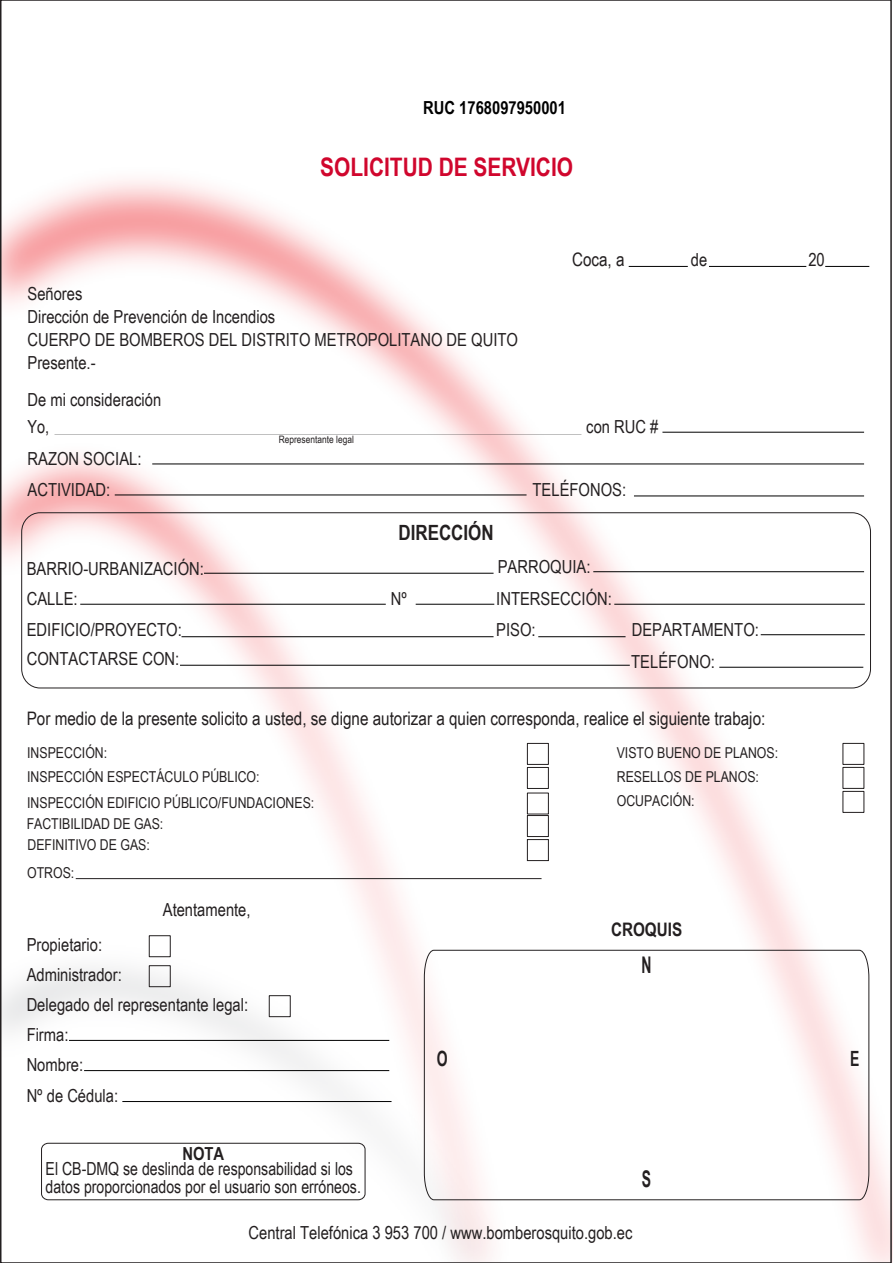
<style>
.page{position:relative;width:893px;height:1263px;background:#fff}
.page>*{position:absolute;margin:0;border:0;box-sizing:border-box;transform-origin:0 0}
.t1{font:700 25.5px "Arial Narrow";color:#d0062d}
.t2{font:700 22.95px "Arial Narrow";color:#231f20;scale:.74 1}
.t3{font:700 21px "Arial Narrow";color:#231f20}
.t4{font:700 21px "Arial Narrow";color:#231f20;scale:.81 1}
.t5{font:18.6px "Arial Narrow";color:#231f20}
.t6{font:700 18.6px "Arial Narrow";color:#231f20}
.t7{font:18px/30.2px "Arial Narrow";color:#231f20}
.t8{font:18px/18px "Arial Narrow";color:#231f20;scale:.96 1}
.t9{font:700 18px "Arial Narrow";color:#000}
.t10{font:700 18px "Arial Narrow";color:#231f20}
.t11{font:15px/24.2px "Arial Narrow";color:#231f20}
.t12{font:10.2px "Arial Narrow";color:#231f20}
</style>
<div class="page">
<img style="left:3px;top:180px;width:890px;height:1083px">
<img style="left:3px;top:422px;width:531px;height:838px">
<img style="left:3px;top:926px;width:527px;height:334px">
<svg style="left:424px;top:950px;width:445px;height:250px"></svg>
<div style="left:41px;top:1143px;width:324px;height:57px;border:1px solid #231f20;border-radius:7px"></div>
<div style="left:149px;top:935px;width:21px;height:22px;border:1px solid #231f20"></div>
<div style="left:149px;top:965px;width:21px;height:22px;border:1px solid #231f20"></div>
<div style="left:269px;top:995px;width:21px;height:22px;border:1px solid #231f20"></div>
<div style="left:21px;top:512px;width:850px;height:176px;border:1px solid #231f20;border-radius:19px"></div>
<div style="left:527px;top:839px;width:22px;height:22px;border:1px solid #231f20"></div>
<div style="left:527px;top:793px;width:22px;height:21px;border:1px solid #231f20"></div>
<div style="left:527px;top:767px;width:22px;height:22px;border:1px solid #231f20"></div>
<div style="left:527px;top:743px;width:22px;height:22px;border:1px solid #231f20"></div>
<div style="left:527px;top:815px;width:22px;height:22px;border:1px solid #231f20"></div>
<p class="t9" style="left:423px;top:94px;width:144px">RUC 1768097950001</p>
<h1 class="t1" style="left:320px;top:147px;width:254px">SOLICITUD DE SERVICIO</h1>
<p class="t7" style="left:27px;top:281px;width:492px;line-height:23.1px">Señores<br>Dirección de Prevención de Incendios<br>CUERPO DE BOMBEROS DEL DISTRITO METROPOLITANO DE QUITO<br>Presente.-</p>
<p class="t7" style="left:27px;top:385px;width:135px;line-height:27.8px">De mi consideración<br>Yo,</p>
<p class="t12" style="left:279px;top:431px;width:77px">Representante legal</p>
<p class="t7" style="left:27px;top:442px;width:116px;line-height:31px">RAZON SOCIAL:<br>ACTIVIDAD:</p>
<p class="t3" style="left:399px;top:517px;width:97px">DIRECCIÓN</p>
<p class="t5" style="left:572px;top:249px;width:54px">Coca, a</p>
<p class="t7" style="left:691px;top:244px;width:18px">de</p>
<p class="t7" style="left:808px;top:244px;width:18px">20</p>
<p class="t7" style="left:586px;top:411px;width:74px">con RUC #</p>
<p class="t7" style="left:533px;top:474px;width:95px">TELÉFONOS:</p>
<p class="t7" style="left:27px;top:553px;width:179px">BARRIO-URBANIZACIÓN:</p>
<p class="t7" style="left:27px;top:583px;width:52px">CALLE:</p>
<p class="t7" style="left:391px;top:583px;width:18px">Nº</p>
<p class="t7" style="left:498px;top:551px;width:94px">PARROQUIA:</p>
<p class="t7" style="left:496px;top:583px;width:117px">INTERSECCIÓN:</p>
<p class="t7" style="left:27px;top:614px;width:157px">EDIFICIO/PROYECTO:</p>
<p class="t7" style="left:496px;top:614px;width:41px">PISO:</p>
<p class="t7" style="left:632px;top:614px;width:129px">DEPARTAMENTO:</p>
<p class="t7" style="left:27px;top:643px;width:154px">CONTACTARSE CON:</p>
<p class="t7" style="left:631px;top:646px;width:85px">TELÉFONO:</p>
<p class="t5" style="left:27px;top:705px;width:740px">Por medio de la presente solicito a usted, se digne autorizar a quien corresponda, realice el siguiente trabajo:</p>
<p class="t11" style="left:27px;top:740px;width:81px">INSPECCIÓN:</p>
<p class="t11" style="left:27px;top:764px;width:234px">INSPECCIÓN ESPECTÁCULO PÚBLICO:</p>
<p class="t11" style="left:27px;top:790px;width:289px">INSPECCIÓN EDIFICIO PÚBLICO/FUNDACIONES:</p>
<p class="t11" style="left:27px;top:813px;width:138px;line-height:21px">FACTIBILIDAD DE GAS:<br>DEFINITIVO DE GAS:</p>
<p class="t11" style="left:27px;top:860px;width:49px">OTROS:</p>
<p class="t7" style="left:163px;top:893px;width:89px">Atentamente,</p>
<p class="t7" style="left:27px;top:929px;width:223px">Propietario:<br>Administrador:<br>Delegado del representante legal:<br>Firma:<br>Nombre:<br>Nº de Cédula:</p>
<p class="t10" style="left:182px;top:1140px;width:43px">NOTA</p>
<p class="t8" style="left:46px;top:1159px;width:330px">El CB-DMQ se deslinda de responsabilidad si los datos proporcionados por el usuario son erróneos.</p>
<p class="t4" style="left:437px;top:1042px;width:15px">O</p>
<p class="t11" style="left:617px;top:740px;width:163px">VISTO BUENO DE PLANOS:<br>RESELLOS DE PLANOS:<br>OCUPACIÓN:</p>
<p class="t6" style="left:611px;top:916px;width:73px">CROQUIS</p>
<p class="t2" style="left:642px;top:947px;width:15px">N</p>
<p class="t2" style="left:642px;top:1161px;width:14px">S</p>
<p class="t7" style="left:249px;top:1217px;width:385px">Central Telefónica 3 953 700 / www.bomberosquito.gob.ec</p>
<p class="t4" style="left:850px;top:1042px;width:13px">E</p>
</div>
